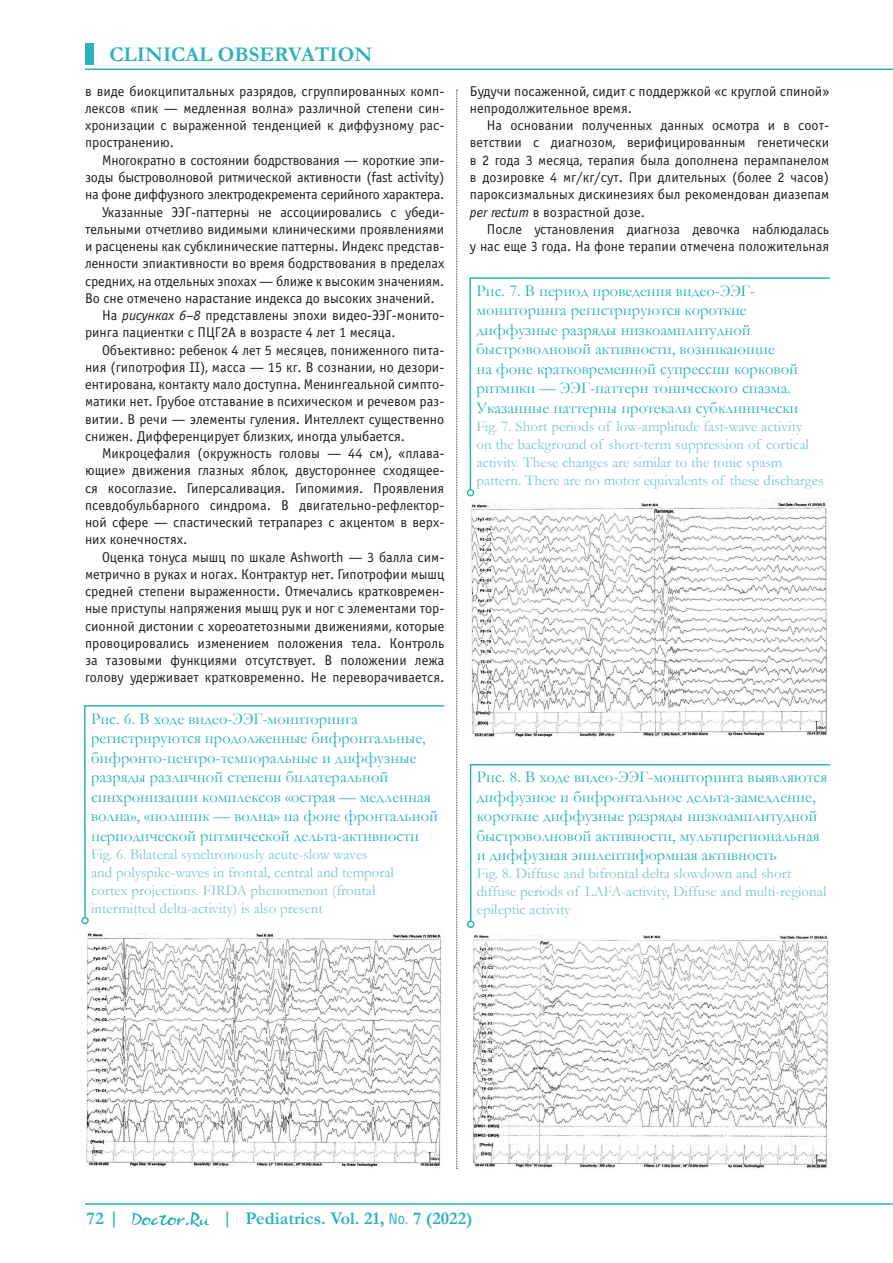
<style>
.page{position:relative;width:893px;height:1263px;background:#fff}
.page>*{position:absolute;margin:0;border:0;box-sizing:border-box;transform-origin:0 0}
.t1{font:700 21px "Garamond";color:#2db1bd}
.t2{font:700 18px "Garamond";color:#2db1bd}
.t3{font:16.5px/19.5px "Garamond";color:#2db1bd}
.t4{font:15px/18px "Garamond";color:#7dc4cd}
.lit_2{font:14.25px/17.2px "Officina Sans C";color:#231f20;text-align:justify}
.s1{font-style:italic}
.s2{font-family:"Helios Cond";font-weight:400;font-size:15px}
</style>
<div class="page">
<div style="left:85px;top:43px;width:9px;height:21px;background:#2db1bd"></div>
<hr style="left:85px;top:68px;width:808px;height:2px;background:#2db1bd">
<hr style="left:85px;top:1203px;width:808px;height:2px;background:#2db1bd">
<svg style="left:132px;top:1212px;width:77px;height:15px"></svg>
<svg style="left:84px;top:705px;width:361px;height:214px"></svg>
<div style="left:81px;top:917px;width:8px;height:7px;border:2px solid #2db1bd;border-radius:50%"></div>
<img style="left:86px;top:933px;width:355px;height:234px">
<svg style="left:469px;top:277px;width:361px;height:214px"></svg>
<div style="left:467px;top:489px;width:7px;height:7px;border:2px solid #2db1bd;border-radius:50%"></div>
<img style="left:471px;top:501px;width:356px;height:236px">
<svg style="left:469px;top:764px;width:362px;height:159px"></svg>
<div style="left:467px;top:920px;width:7px;height:8px;border:2px solid #2db1bd;border-radius:50%"></div>
<img style="left:473px;top:935px;width:356px;height:234px">
<svg style="left:456px;top:90px;width:2px;height:1079px"></svg>
<h1 class="t1" style="left:109px;top:40px;width:264px">CLINICAL OBSERVATION</h1>
<p class="lit_2" style="left:85px;top:83px;width:361px">в виде биокципитальных разрядов, сгруппированных комп&shy;лексов «пик — медленная волна» различной степени син&shy;хронизации с выраженной тенденцией к диффузному рас&shy;пространению.</p>
<p class="lit_2" style="left:85px;top:152px;width:361px;text-indent:17px">Многократно в состоянии бодрствования — короткие эпи&shy;зоды быстроволновой ритмической активности (fast activity) на фоне диффузного электродекремента серийного характера.</p>
<p class="lit_2" style="left:85px;top:203px;width:361px;text-indent:17px">Указанные ЭЭГ-паттерны не ассоциировались с убеди&shy;тельными отчетливо видимыми клиническими проявлениями и расценены как субклинические паттерны. Индекс представ&shy;ленности эпиактивности во время бодрствования в пределах средних, на отдельных эпохах — ближе к высоким значениям.<br>Во сне отмечено нарастание индекса до высоких значений.</p>
<p class="lit_2" style="left:85px;top:307px;width:361px;text-indent:17px">На <span class="s1">рисунках 6–8</span> представлены эпохи видео-ЭЭГ-монито&shy;ринга пациентки с ПЦГ2А в возрасте 4 лет 1 месяца.</p>
<p class="lit_2" style="left:85px;top:341px;width:361px;text-indent:17px">Объективно: ребенок 4 лет 5 месяцев, пониженного пита&shy;ния (гипотрофия II), масса — 15 кг. В сознании, но дезори&shy;ентирована, контакту мало доступна. Менингеальной симпто&shy;матики нет. Грубое отставание в психическом и речевом раз&shy;витии. В речи — элементы гуления. Интеллект существенно снижен. Дифференцирует близких, иногда улыбается.</p>
<p class="lit_2" style="left:85px;top:445px;width:361px;text-indent:17px">Микроцефалия (окружность головы — 44 см), «плава&shy;ющие» движения глазных яблок, двустороннее сходящее&shy;ся косоглазие. Гиперсаливация. Гипомимия. Проявления псевдобульбарного синдрома. В двигательно-рефлектор&shy;ной сфере — спастический тетрапарез с акцентом в верх&shy;них конечностях.</p>
<p class="lit_2" style="left:85px;top:548px;width:361px;text-indent:17px">Оценка тонуса мышц по шкале Ashworth — 3 балла сим&shy;метрично в руках и ногах. Контрактур нет. Гипотрофии мышц средней степени выраженности. Отмечались кратковремен&shy;ные приступы напряжения мышц рук и ног с элементами тор&shy;сионной дистонии с хореоатетозными движениями, которые провоцировались изменением положения тела. Контроль за тазовыми функциями отсутствует. В положении лежа голову удерживает кратковременно. Не переворачивается.</p>
<p class="t3" style="left:91px;top:708px;width:349px">Рис. 6. В ходе видео-ЭЭГ-мониторинга регистрируются продолженные бифронтальные, бифронто-центро-темпоральные и диффузные разряды различной степени билатеральной синхронизации комплексов «острая — медленная волна», «полипик — волна» на фоне фронтальной периодической ритмической дельта-активности</p>
<p class="t4" style="left:91px;top:844px;width:304px">Fig. 6. Bilateral synchronously acute-slow waves<br>and polyspike-waves in frontal, central and temporal cortex projections. FIRDA phenomenon (frontal intermitted delta-activity) is also present</p>
<p class="lit_2" style="left:470px;top:83px;width:361px">Будучи посаженной, сидит с поддержкой «с круглой спиной» непродолжительное время.</p>
<p class="lit_2" style="left:470px;top:117px;width:361px;text-indent:17px">На основании полученных данных осмотра и в соот&shy;ветствии с диагнозом, верифицированным генетически в 2 года 3 месяца, терапия была дополнена перампанелом в дозировке 4 мг/кг/сут. При длительных (более 2 часов) пароксизмальных дискинезиях был рекомендован диазепам <span class="s1">per rectum</span> в возрастной дозе.</p>
<p class="lit_2" style="left:470px;top:221px;width:361px;text-align:right">После установления диагноза девочка наблюдалась<br>у нас еще 3 года. На фоне терапии отмечена положительная</p>
<p class="t3" style="left:476px;top:280px;width:324px">Рис. 7. В период проведения видео-ЭЭГ&shy;мониторинга регистрируются короткие диффузные разряды низкоамплитудной быстроволновой активности, возникающие<br>на фоне кратковременной супрессии корковой ритмики — ЭЭГ-паттерн тонического спазма.<br>Указанные паттерны протекали субклинически</p>
<p class="t4" style="left:476px;top:417px;width:349px">Fig. 7. Short periods of low-amplitude fast-wave activity<br>on the background of short-term suppression of cortical activity. These changes are similar to the tonic spasm pattern. There are no motor equivalents of these discharges</p>
<p class="t3" style="left:477px;top:767px;width:352px">Рис. 8. В ходе видео-ЭЭГ-мониторинга выявляются диффузное и бифронтальное дельта-замедление, короткие диффузные разряды низкоамплитудной быстроволновой активности, мультирегиональная и диффузная эпилептиформная активность</p>
<p class="t4" style="left:477px;top:864px;width:351px">Fig. 8. Diffuse and bifrontal delta slowdown and short diffuse periods of LAFA-activity, Diffuse and multi-regional epileptiс activity</p>
<p class="t2" style="left:86px;top:1206px;width:34px">72 |</p>
<p class="t2" style="left:222px;top:1206px;width:252px">| Pediatrics. Vol. 21, <span class="s2">No.</span> 7 (2022)</p>
</div>
